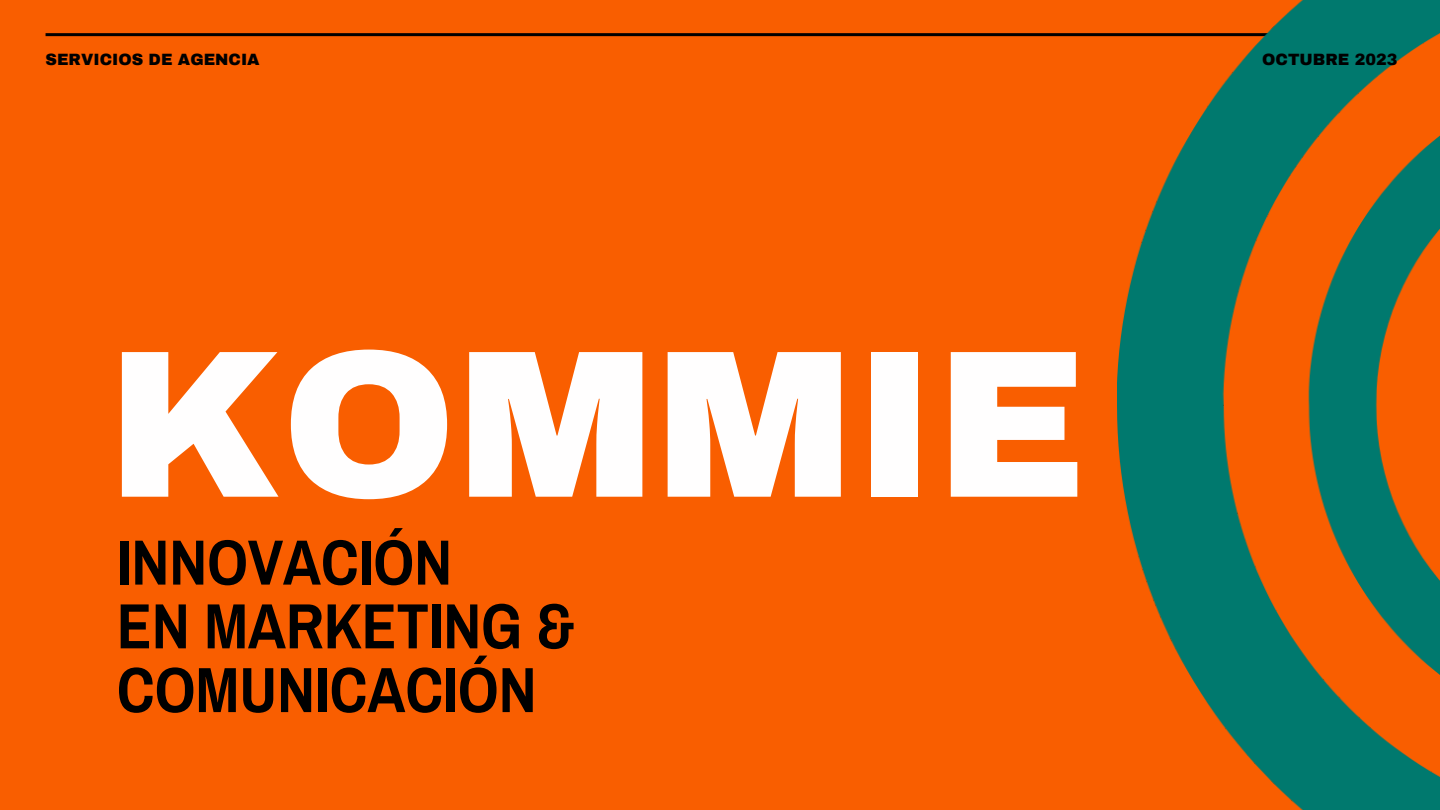
<style>
.page{position:relative;width:1440px;height:810px;background:#f95e00}
.page>*{position:absolute;margin:0;border:0;box-sizing:border-box;transform-origin:0 0}
.t1{font:900 210.2px "Archivo";color:#fffefe}
.t2{font:700 64px "Archivo Narrow";color:#000}
.t3{font:900 16px "Archivo";color:#000}
</style>
<div class="page">
<hr style="left:46px;top:33px;width:1351px;height:3px;background:#000">
<img style="left:1117px;top:0;width:323px;height:810px">
<p class="t3" style="left:46px;top:51px;width:216px">SERVICIOS DE AGENCIA</p>
<p class="t3" style="left:1262px;top:51px;width:137px">OCTUBRE 2023</p>
<p class="t1" style="left:106px;top:312px;width:982px">KOMMIE</p>
<p class="t2" style="left:117px;top:528px;width:337px">INNOVACIÓN</p>
<p class="t2" style="left:117px;top:592px;width:459px">EN MARKETING &amp;</p>
<p class="t2" style="left:117px;top:656px;width:421px">COMUNICACIÓN</p>
</div>
